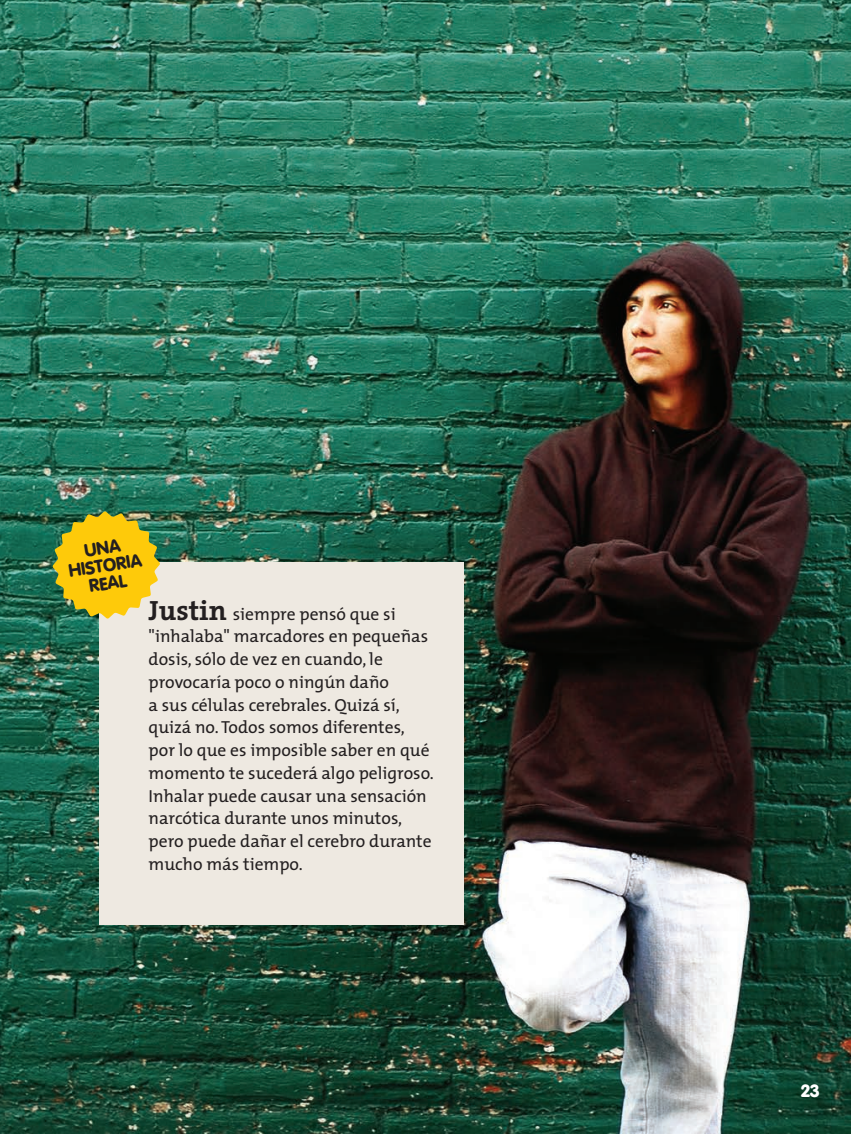
<style>
.page{position:relative;width:851px;height:1134px;background:#fff}
.page>*{position:absolute;margin:0;border:0;box-sizing:border-box;transform-origin:0 0}
.t1{font:900 17.85px/17.8px "VAG Rounded";color:#231f20;text-align:center}
.t2{font:17.5px/22.8px "The Mix";color:#231f20}
.t3{font:900 17.5px "VAG Rounded";color:#fff}
.s1{font-family:"The Serif";font-weight:700;font-size:28px}
</style>
<div class="page">
<img style="left:0;top:0;width:850px;height:1134px">
<div style="left:100px;top:562px;width:364px;height:362px;background:#eee9e1"></div>
<svg style="left:52px;top:511px;width:108px;height:108px;background:#cdb62a"></svg>
<p class="t1" style="left:64px;top:544px;width:75px;rotate:-9deg">UNA<br>HISTORIA<br>REAL</p>
<p class="t2" style="left:149px;top:602px;width:287px"><span class="s1">Justin</span> siempre pensó que si "inhalaba" marcadores en pequeñas dosis, sólo de vez en cuando, le provocaría poco o ningún daño<br>a sus células cerebrales. Quizá sí, quizá no. Todos somos diferentes, por lo que es imposible saber en qué momento te sucederá algo peligroso.<br>Inhalar puede causar una sensación narcótica durante unos minutos, pero puede dañar el cerebro durante mucho más tiempo.</p>
<p class="t3" style="left:801px;top:1080px;width:20px">23</p>
</div>
